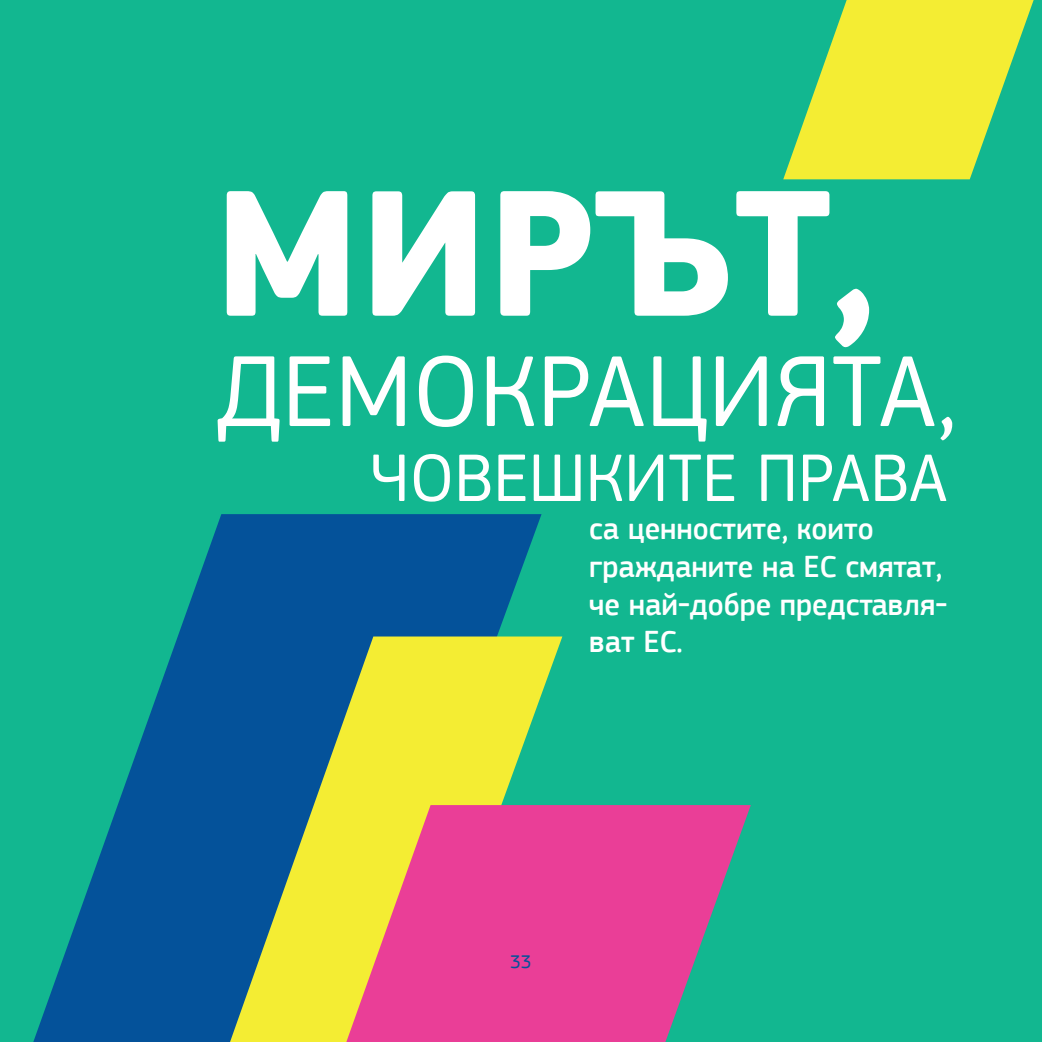
<style>
.page{position:relative;width:1042px;height:1042px;background:#12b790}
.page>*{position:absolute;margin:0;border:0;box-sizing:border-box;transform-origin:0 0}
.t1{font:700 187.25px "PF Square Sans Pro";color:#fff}
.t2{font:105px "PF Square Sans Pro";color:#fff}
.t3{font:70px "PF Square Sans Pro";color:#fff}
.Texte{font:500 31.5px/37.8px "PF Square Sans Pro";color:#fff}
.t4{font:19.25px "PF Square Sans Pro";color:#04529a}
</style>
<div class="page">
<svg style="left:33px;top:514px;width:508px;height:528px;fill:#04529a"></svg>
<svg style="left:230px;top:636px;width:332px;height:406px;background:#91b25d"></svg>
<svg style="left:346px;top:805px;width:405px;height:237px;background:#d45d8b"></svg>
<svg style="left:783px;top:0;width:250px;height:179px;fill:#f4ed33"></svg>
<p class="t1" style="left:214px;top:141px;width:664px">МИРЪТ,</p>
<p class="t2" style="left:216px;top:330px;width:742px">ДЕМОКРАЦИЯТА,</p>
<p class="t3" style="left:370px;top:437px;width:579px">ЧОВЕШКИТЕ ПРАВА</p>
<p class="Texte" style="left:589px;top:510px;width:359px">са ценностите, които гражданите на ЕС смятат, че най-добре представля&shy;ват ЕС.</p>
<p class="t4" style="left:510px;top:950px;width:23px">33</p>
</div>
